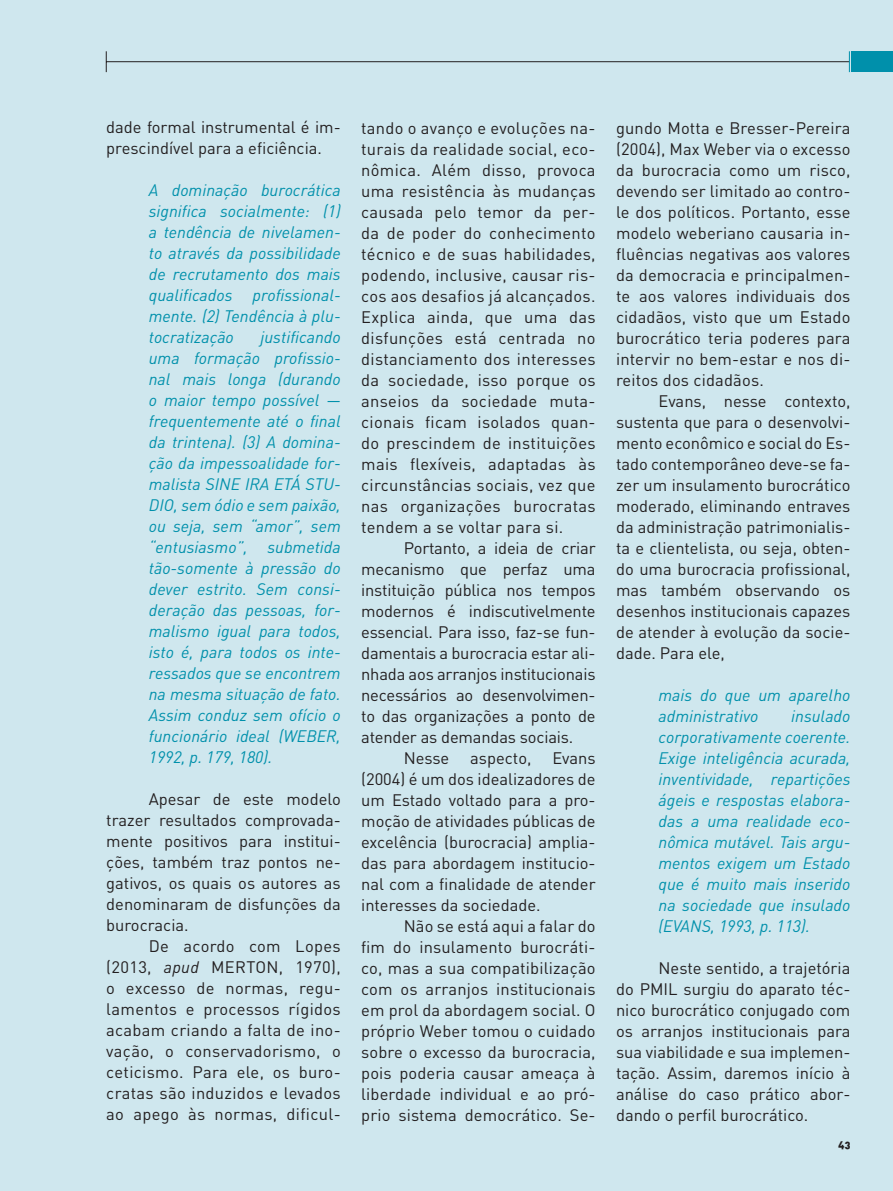
<style>
.page{position:relative;width:893px;height:1191px;background:#cfe7ee}
.page>*{position:absolute;margin:0;border:0;box-sizing:border-box;transform-origin:0 0}
.Texto_Geral{font:16.5px/21px "DIN";color:#231f20;text-align:justify}
.Citação_-_Acadêmicos{font:italic 16.5px/21px "DIN";color:#0090ab;text-align:justify}
.t1{font:10.5px "DIN Black Alternate";color:#231f20}
.s1{font-style:italic}
</style>
<div class="page">
<hr style="left:106px;top:61px;width:743px;height:1px;background:#231f20">
<svg style="left:106px;top:51px;width:1px;height:21px"></svg>
<div style="left:852px;top:51px;width:41px;height:21px;background:#0090ab"></div>
<svg style="left:849px;top:51px;width:1px;height:21px"></svg>
<p class="Texto_Geral" style="left:106px;top:116px;width:236px">dade formal instrumental é im&shy;prescindível para a eficiência.</p>
<p class="Citação_-_Acadêmicos" style="left:149px;top:179px;width:193px">A dominação burocrática significa socialmente: (1) a tendência de nivelamen&shy;to através da possibilidade de recrutamento dos mais qualificados profissional&shy;mente. (2) Tendência à plu&shy;tocratização</p>
<p class="Citação_-_Acadêmicos" style="left:149px;top:326px;width:193px;text-indent:112px">justificando uma formação profissio&shy;nal mais longa (durando o maior tempo possível — frequentemente até o final da trintena). (3) A domina&shy;ção da impessoalidade for&shy;malista SINE IRA ETÁ STU-DIO, sem ódio e sem paixão, ou seja, sem “amor”, sem “entusiasmo”, submetida tão-somente à pressão do dever estrito. Sem consi&shy;deração das pessoas, for&shy;malismo igual para todos, isto é, para todos os inte&shy;ressados que se encontrem na mesma situação de fato.<br>Assim conduz sem ofício o funcionário ideal (WEBER, 1992, p. 179, 180).</p>
<p class="Texto_Geral" style="left:106px;top:788px;width:236px;text-indent:43px">Apesar de este modelo trazer resultados comprovada&shy;mente positivos para institui&shy;ções, também traz pontos ne&shy;gativos, os quais os autores as denominaram de disfunções da burocracia.</p>
<p class="Texto_Geral" style="left:106px;top:935px;width:236px;text-indent:43px">De acordo com Lopes (2013, <span class="s1">apud</span> MERTON, 1970), o excesso de normas, regu&shy;lamentos e processos rígidos acabam criando a falta de ino&shy;vação, o conservadorismo, o ceticismo. Para ele, os buro&shy;cratas são induzidos e levados ao apego às normas, dificul-</p>
<p class="Texto_Geral" style="left:361px;top:117px;width:236px">tando o avanço e evoluções na&shy;turais da realidade social, eco&shy;nômica. Além disso, provoca uma resistência às mudanças causada pelo temor da per&shy;da de poder do conhecimento técnico e de suas habilidades, podendo, inclusive, causar ris&shy;cos aos desafios já alcançados.<br>Explica ainda, que uma das disfunções está centrada no distanciamento dos interesses da sociedade, isso porque os anseios da sociedade muta&shy;cionais ficam isolados quan&shy;do prescindem de instituições mais flexíveis, adaptadas às circunstâncias sociais, vez que nas organizações burocratas tendem a se voltar para si.</p>
<p class="Texto_Geral" style="left:361px;top:537px;width:236px;text-indent:43px">Portanto, a ideia de criar mecanismo que perfaz uma instituição pública nos tempos modernos é indiscutivelmente essencial. Para isso, faz-se fun&shy;damentais a burocracia estar ali&shy;nhada aos arranjos institucionais necessários ao desenvolvimen&shy;to das organizações a ponto de atender as demandas sociais.</p>
<p class="Texto_Geral" style="left:404px;top:747px;width:47px">Nesse</p>
<p class="Texto_Geral" style="left:470px;top:747px;width:63px">aspecto,</p>
<p class="Texto_Geral" style="left:361px;top:747px;width:236px;text-indent:191px">Evans (2004) é um dos idealizadores de um Estado voltado para a pro&shy;moção de atividades públicas de excelência (burocracia) amplia&shy;das para abordagem institucio&shy;nal com a finalidade de atender interesses da sociedade.</p>
<p class="Texto_Geral" style="left:361px;top:915px;width:236px;text-indent:43px">Não se está aqui a falar do fim do insulamento burocráti&shy;co, mas a sua compatibilização com os arranjos institucionais em prol da abordagem social. O próprio Weber tomou o cuidado sobre o excesso da burocracia, pois poderia causar ameaça à liberdade individual e ao pró&shy;prio sistema democrático. Se-</p>
<p class="Texto_Geral" style="left:616px;top:117px;width:236px">gundo Motta e Bresser-Pereira (2004), Max Weber via o excesso da burocracia como um risco, devendo ser limitado ao contro&shy;le dos políticos. Portanto, esse modelo weberiano causaria in&shy;fluências negativas aos valores da democracia e principalmen&shy;te aos valores individuais dos cidadãos, visto que um Estado burocrático teria poderes para intervir no bem-estar e nos di&shy;reitos dos cidadãos.</p>
<p class="Texto_Geral" style="left:616px;top:390px;width:236px;text-indent:43px">Evans, nesse contexto, sustenta que para o desenvolvi&shy;mento econômico e social do Es&shy;tado contemporâneo deve-se fa&shy;zer um insulamento burocrático moderado, eliminando entraves da administração patrimonialis&shy;ta e clientelista, ou seja, obten&shy;do uma burocracia profissional, mas também observando os desenhos institucionais capazes de atender à evolução da socie&shy;dade. Para ele,</p>
<p class="Citação_-_Acadêmicos" style="left:658px;top:684px;width:193px">mais do que um aparelho administrativo</p>
<p class="Citação_-_Acadêmicos" style="left:658px;top:705px;width:193px;text-indent:133px">insulado corporativamente coerente.<br>Exige inteligência acurada, inventividade, repartições ágeis e respostas elabora&shy;das a uma realidade eco&shy;nômica mutável. Tais argu&shy;mentos exigem um Estado que é muito mais inserido na sociedade que insulado (EVANS, 1993, p. 113).</p>
<p class="Texto_Geral" style="left:616px;top:957px;width:236px;text-indent:43px">Neste sentido, a trajetória do PMIL surgiu do aparato téc&shy;nico burocrático conjugado com os arranjos institucionais para sua viabilidade e sua implemen&shy;tação. Assim, daremos início à análise do caso prático abor&shy;dando o perfil burocrático.</p>
<p class="t1" style="left:838px;top:1137px;width:14px">43</p>
</div>
